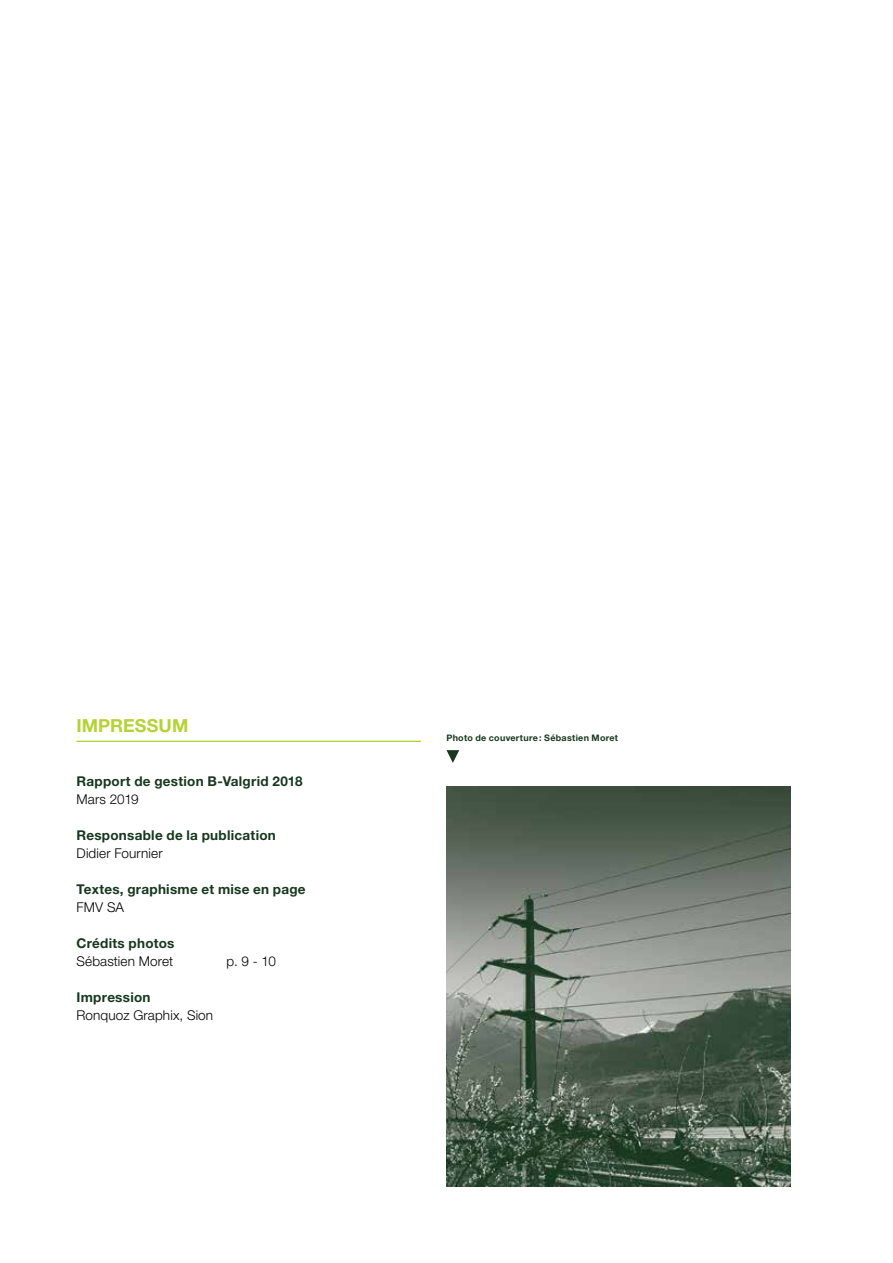
<style>
.page{position:relative;width:893px;height:1263px;background:#fff}
.page>*{position:absolute;margin:0;border:0;box-sizing:border-box;transform-origin:0 0}
.t1{font:700 18px "Helvetica Neue LT Std";letter-spacing:.005em;color:#b5d334}
.t2{font:700 13.5px "Helvetica Neue LT Std";letter-spacing:.02em;color:#17381e}
.t3{font:300 13.5px "Helvetica Neue LT Std";letter-spacing:.01em;color:#000}
.t4{font:700 9px "Helvetica Neue LT Std";letter-spacing:.03em;color:#17381e}
</style>
<div class="page">
<hr style="left:77px;top:741px;width:344px;height:1px;background:#b5d334">
<img style="left:446px;top:786px;width:345px;height:400px">
<svg style="left:446px;top:750px;width:13px;height:13px"></svg>
<h1 class="t1" style="left:77px;top:714px;width:113px">IMPRESSUM</h1>
<p class="t2" style="left:77px;top:773px;width:228px">Rapport de gestion B-Valgrid 2018</p>
<p class="t3" style="left:77px;top:791px;width:64px">Mars 2019</p>
<p class="t2" style="left:77px;top:827px;width:201px">Responsable de la publication</p>
<p class="t3" style="left:77px;top:845px;width:88px">Didier Fournier</p>
<p class="t2" style="left:77px;top:881px;width:231px">Textes, graphisme et mise en page</p>
<p class="t3" style="left:77px;top:899px;width:49px">FMV SA</p>
<p class="t2" style="left:77px;top:935px;width:99px">Crédits photos</p>
<p class="t3" style="left:77px;top:953px;width:98px">Sébastien Moret</p>
<p class="t3" style="left:227px;top:953px;width:51px">p. 9 - 10</p>
<p class="t2" style="left:77px;top:989px;width:76px">Impression</p>
<p class="t3" style="left:77px;top:1007px;width:138px">Ronquoz Graphix, Sion</p>
<p class="t4" style="left:446px;top:732px;width:173px">Photo de couverture: Sébastien Moret</p>
</div>
